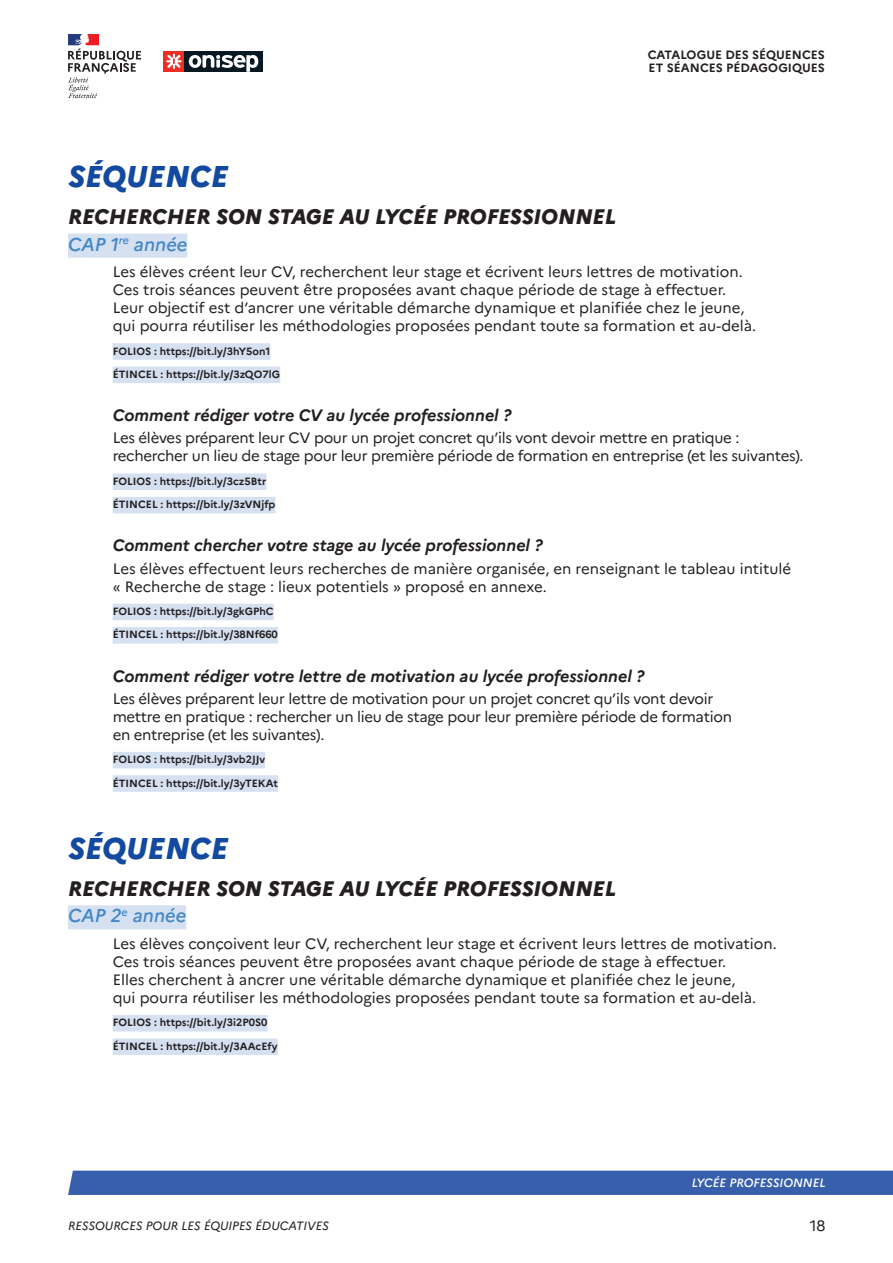
<style>
.page{position:relative;width:893px;height:1263px;background:#fff}
.page>*{position:absolute;margin:0;border:0;box-sizing:border-box;transform-origin:0 0}
.Séance{font:italic 800 30px "Marianne";color:#13499f}
.Intitule_Sequence{font:italic 800 21px "Marianne";color:#231f20}
.Niveaux{font:italic 500 18.6px "Marianne";color:#4387c7}
.Titre_inter{font:italic 700 16.5px "Marianne";color:#231f20}
.Texte_Courant{font:15px/18px "Marianne";letter-spacing:-.005em;color:#231f20}
.t1{font:700 12px/13.5px "Marianne";color:#231f20}
.t2{font:italic 12px "Marianne";color:#231f20}
.t3{font:italic 500 12px "Marianne";color:#fff}
.https{font:700 10.5px "Marianne";color:#231f20}
</style>
<div class="page">
<div style="left:68px;top:1170px;width:825px;height:25px;background:#375fac"></div>
<div style="left:184px;top:51px;width:79px;height:21px;background:#071822"></div>
<svg style="left:189px;top:55px;width:69px;height:17px"></svg>
<div style="left:163px;top:51px;width:21px;height:21px;background:#ee2e22"></div>
<svg style="left:166px;top:54px;width:16px;height:15px"></svg>
<svg style="left:68px;top:34px;width:73px;height:64px"></svg>
<div style="left:68px;top:234px;width:119px;height:24px;background:#d5e0f1"></div>
<div style="left:113px;top:343px;width:157px;height:17px;background:#d5e0f1"></div>
<div style="left:113px;top:367px;width:167px;height:16px;background:#d5e0f1"></div>
<div style="left:113px;top:473px;width:153px;height:17px;background:#d5e0f1"></div>
<div style="left:113px;top:497px;width:162px;height:16px;background:#d5e0f1"></div>
<div style="left:113px;top:604px;width:161px;height:16px;background:#d5e0f1"></div>
<div style="left:113px;top:627px;width:165px;height:16px;background:#d5e0f1"></div>
<div style="left:113px;top:752px;width:152px;height:16px;background:#d5e0f1"></div>
<div style="left:113px;top:775px;width:165px;height:17px;background:#d5e0f1"></div>
<div style="left:68px;top:905px;width:118px;height:24px;background:#d5e0f1"></div>
<div style="left:113px;top:1015px;width:154px;height:16px;background:#d5e0f1"></div>
<div style="left:113px;top:1038px;width:165px;height:17px;background:#d5e0f1"></div>
<p class="t1" style="left:648px;top:48px;width:179px">CATALOGUE DES SÉQUENCES<br>ET SÉANCES PÉDAGOGIQUES</p>
<p class="Séance" style="left:68px;top:158px;width:162px">SÉQUENCE</p>
<p class="Intitule_Sequence" style="left:68px;top:204px;width:550px">RECHERCHER SON STAGE AU LYCÉE PROFESSIONNEL</p>
<p class="Niveaux" style="left:68px;top:233px;width:121px">CAP 1<sup>re</sup> année</p>
<p class="Texte_Courant" style="left:113px;top:263px;width:645px">Les élèves créent leur CV, recherchent leur stage et écrivent leurs lettres de motivation.<br>Ces trois séances peuvent être proposées avant chaque période de stage à effectuer.<br>Leur objectif est d’ancrer une véritable démarche dynamique et planifiée chez le jeune, qui pourra réutiliser les méthodologies proposées pendant toute sa formation et au-delà.</p>
<p class="https" style="left:113px;top:344px;width:159px">FOLIOS : https://bit.ly/3hY5on1</p>
<p class="https" style="left:113px;top:368px;width:169px">ÉTINCEL : https://bit.ly/3zQO7lG</p>
<p class="Titre_inter" style="left:113px;top:405px;width:400px">Comment rédiger votre CV au lycée professionnel ?</p>
<p class="Texte_Courant" style="left:113px;top:429px;width:692px">Les élèves préparent leur CV pour un projet concret qu’ils vont devoir mettre en pratique : rechercher un lieu de stage pour leur première période de formation en entreprise (et les suivantes).</p>
<p class="https" style="left:113px;top:475px;width:155px">FOLIOS : https://bit.ly/3cz5Btr</p>
<p class="https" style="left:113px;top:498px;width:164px">ÉTINCEL : https://bit.ly/3zVNjfp</p>
<p class="Titre_inter" style="left:113px;top:535px;width:432px">Comment chercher votre stage au lycée professionnel ?</p>
<p class="Texte_Courant" style="left:113px;top:559px;width:680px">Les élèves effectuent leurs recherches de manière organisée, en renseignant le tableau intitulé « Recherche de stage : lieux potentiels » proposé en annexe.</p>
<p class="https" style="left:113px;top:605px;width:162px">FOLIOS : https://bit.ly/3gkGPhC</p>
<p class="https" style="left:113px;top:628px;width:167px">ÉTINCEL : https://bit.ly/38Nf660</p>
<p class="Titre_inter" style="left:113px;top:665px;width:533px">Comment rédiger votre lettre de motivation au lycée professionnel ?</p>
<p class="Texte_Courant" style="left:113px;top:689px;width:621px">Les élèves préparent leur lettre de motivation pour un projet concret qu’ils vont devoir mettre en pratique : rechercher un lieu de stage pour leur première période de formation en entreprise (et les suivantes).</p>
<p class="https" style="left:113px;top:753px;width:154px">FOLIOS : https://bit.ly/3vb2JJv</p>
<p class="https" style="left:113px;top:776px;width:167px">ÉTINCEL : https://bit.ly/3yTEKAt</p>
<p class="Séance" style="left:68px;top:830px;width:162px">SÉQUENCE</p>
<p class="Intitule_Sequence" style="left:68px;top:875px;width:550px">RECHERCHER SON STAGE AU LYCÉE PROFESSIONNEL</p>
<p class="Niveaux" style="left:68px;top:904px;width:120px">CAP 2<sup>e</sup> année</p>
<p class="Texte_Courant" style="left:113px;top:934px;width:666px">Les élèves conçoivent leur CV, recherchent leur stage et écrivent leurs lettres de motivation.<br>Ces trois séances peuvent être proposées avant chaque période de stage à effectuer.<br>Elles cherchent à ancrer une véritable démarche dynamique et planifiée chez le jeune,<br>qui pourra réutiliser les méthodologies proposées pendant toute sa formation et au-delà.</p>
<p class="https" style="left:113px;top:1016px;width:156px">FOLIOS : https://bit.ly/3i2P0S0</p>
<p class="https" style="left:113px;top:1039px;width:167px">ÉTINCEL : https://bit.ly/3AAcEfy</p>
<p class="t2" style="left:68px;top:1218px;width:262px">RESSOURCES POUR LES ÉQUIPES ÉDUCATIVES</p>
<p class="t3" style="left:692px;top:1176px;width:135px">LYCÉE PROFESSIONNEL</p>
<p class="Texte_Courant" style="left:810px;top:1217px;width:17px">18</p>
</div>
